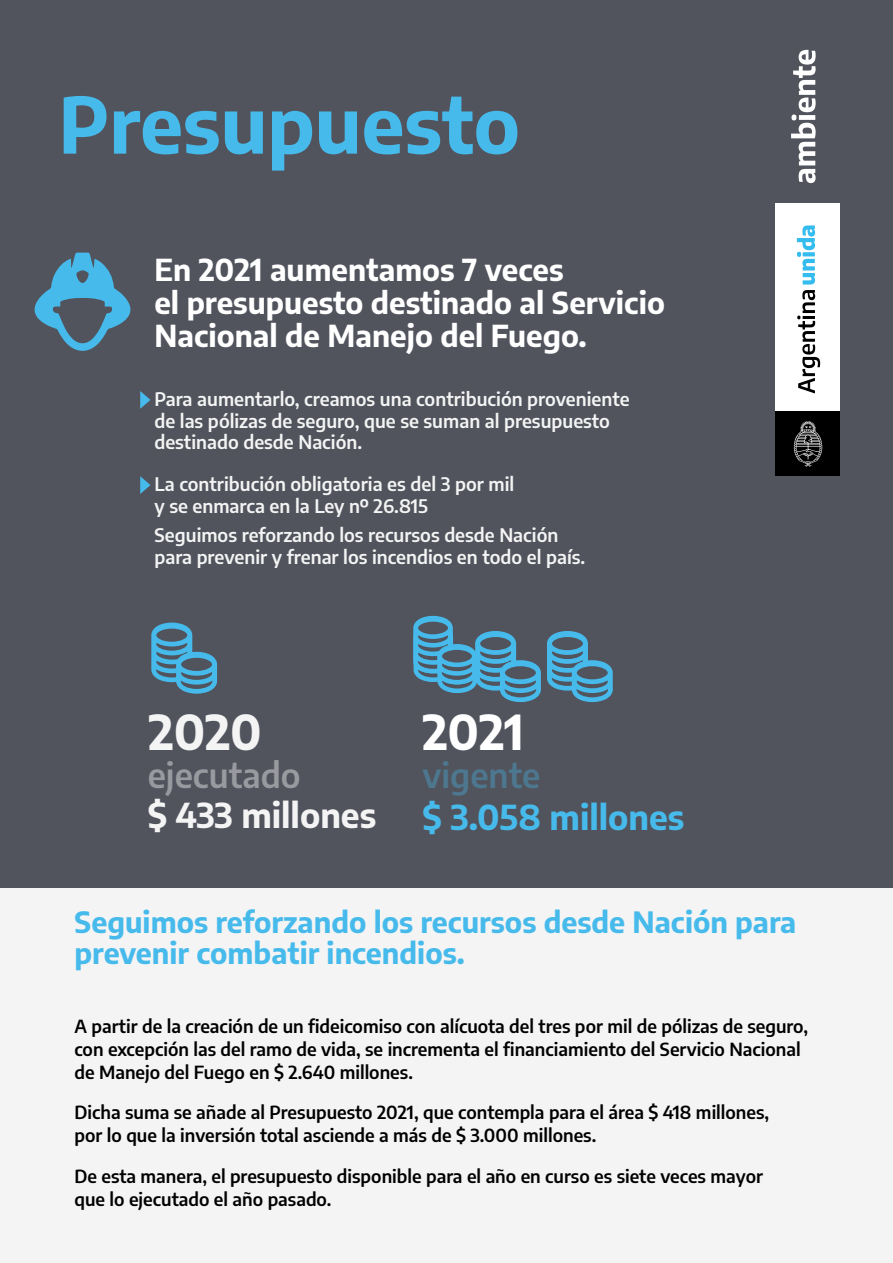
<style>
.page{position:relative;width:893px;height:1263px;background:#fff}
.page>*{position:absolute;margin:0;border:0;box-sizing:border-box;transform-origin:0 0}
.t1{font:700 77.1px "Encode Sans";color:#47baec}
.t2{font:700 47.25px "Encode Sans";color:#f4f4f4}
.t3{font:700 47.25px "Encode Sans";color:#fff}
.t4{font:700 33.75px "Encode Sans";color:#47baec}
.t5{font:700 33.75px "Encode Sans";color:#f4f4f4}
.t6{font:600 33.75px "Encode Sans";color:rgb(244 244 244/.44)}
.t7{font:600 33.75px "Encode Sans";color:rgb(71 186 236/.35)}
.t8{font:700 29.7px/32.5px "Encode Sans";color:#fff}
.t9{font:700 28.8px/30.9px "Encode Sans";color:#47baec}
.t10{font:600 18.3px/21.6px "Encode Sans";color:#f4f4f4}
.t11{font:600 17.7px/23.1px "Encode Sans";color:#000}
</style>
<div class="page">
<div style="left:0;top:887px;width:893px;height:376px;background:#f4f4f4"></div>
<div style="left:0;top:0;width:893px;height:887px;background:#51545d"></div>
<div style="left:776px;top:203px;width:64px;height:209px;background:#fff"></div>
<div style="left:776px;top:412px;width:64px;height:64px;background:#000"></div>
<svg style="left:797px;top:225px;width:23px;height:168px"></svg>
<svg style="left:794px;top:421px;width:28px;height:46px"></svg>
<svg style="left:791px;top:50px;width:25px;height:133px"></svg>
<svg style="left:34px;top:253px;width:97px;height:98px"></svg>
<svg style="left:151px;top:623px;width:66px;height:71px"></svg>
<svg style="left:547px;top:631px;width:66px;height:71px"></svg>
<svg style="left:413px;top:615px;width:128px;height:87px"></svg>
<svg style="left:140px;top:391px;width:10px;height:18px"></svg>
<svg style="left:140px;top:476px;width:10px;height:18px"></svg>
<h1 class="t1" style="left:59px;top:67px;width:463px">Presupuesto</h1>
<h3 class="t8" style="left:154px;top:252px;width:512px">En 2021 aumentamos 7 veces<br>el presupuesto destinado al Servicio<br>Nacional de Manejo del Fuego.</h3>
<p class="t10" style="left:154px;top:387px;width:477px">Para aumentarlo, creamos una contribución proveniente de las pólizas de seguro, que se suman al presupuesto destinado desde Nación.</p>
<p class="t10" style="left:154px;top:473px;width:361px">La contribución obligatoria es del 3 por mil y se enmarca en la Ley nº 26.815</p>
<p class="t10" style="left:154px;top:524px;width:432px">Seguimos reforzando los recursos desde Nación para prevenir y frenar los incendios en todo el país.</p>
<h2 class="t2" style="left:149px;top:696px;width:115px">2020</h2>
<h2 class="t3" style="left:422px;top:696px;width:103px">2021</h2>
<h3 class="t6" style="left:148px;top:750px;width:154px">ejecutado</h3>
<h3 class="t5" style="left:148px;top:790px;width:230px">$ 433 millones</h3>
<h3 class="t7" style="left:422px;top:750px;width:119px">vigente</h3>
<h3 class="t4" style="left:422px;top:792px;width:264px">$ 3.058 millones</h3>
<h3 class="t9" style="left:74px;top:905px;width:723px">Seguimos reforzando los recursos desde Nación para prevenir combatir incendios.</h3>
<p class="t11" style="left:74px;top:1013px;width:735px">A partir de la creación de un fideicomiso con alícuota del tres por mil de pólizas de seguro, con excepción las del ramo de vida, se incrementa el financiamiento del Servicio Nacional de Manejo del Fuego en $ 2.640 millones.</p>
<p class="t11" style="left:74px;top:1100px;width:696px">Dicha suma se añade al Presupuesto 2021, que contempla para el área $ 418 millones, por lo que la inversión total asciende a más de $ 3.000 millones.</p>
<p class="t11" style="left:74px;top:1163px;width:690px">De esta manera, el presupuesto disponible para el año en curso es siete veces mayor que lo ejecutado el año pasado.</p>
</div>
